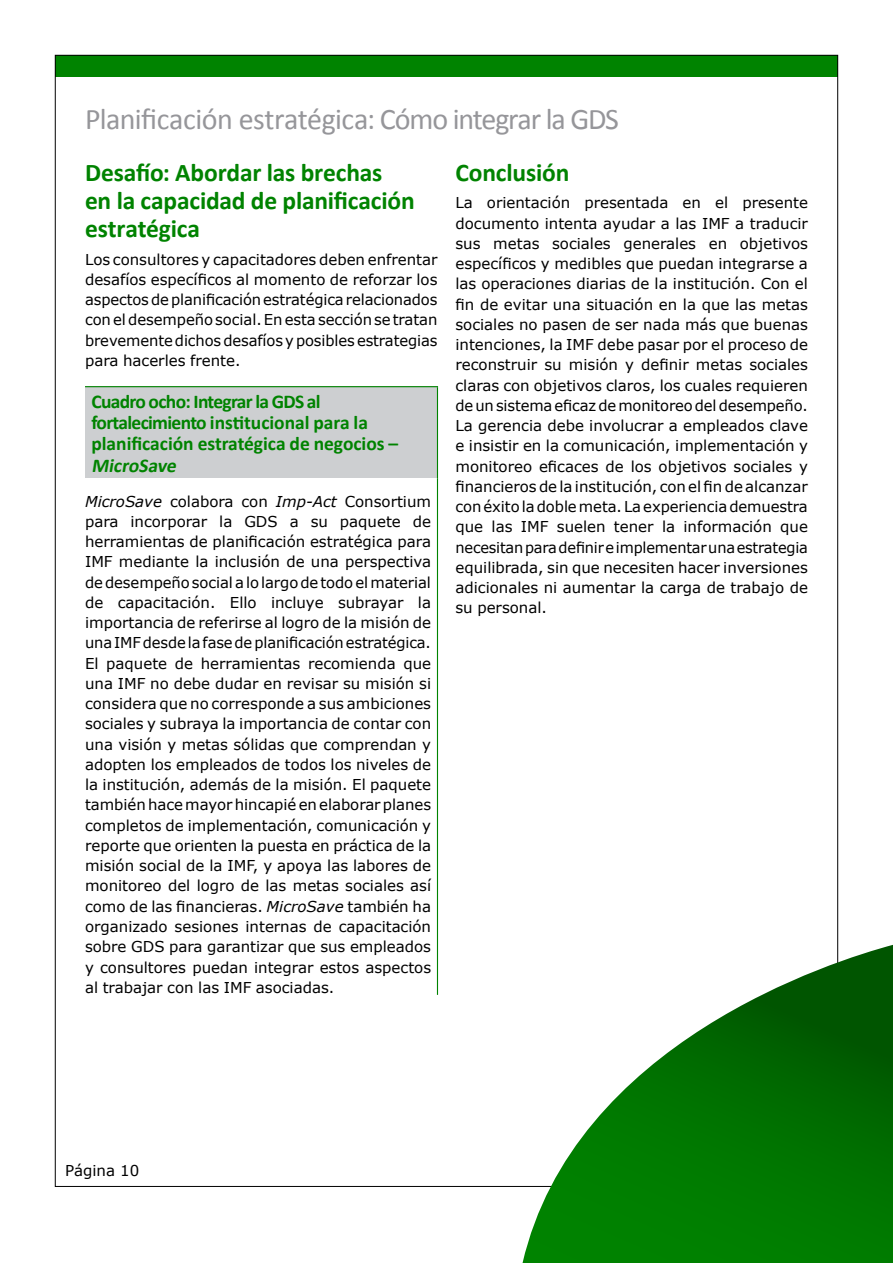
<style>
.page{position:relative;width:893px;height:1263px;background:#fff}
.page>*{position:absolute;margin:0;border:0;box-sizing:border-box;transform-origin:0 0}
.t1{font:30px "Calibri";letter-spacing:-.02em;color:#96969a}
.t2{font:700 25.5px/28.2px "Calibri";letter-spacing:-.01em;color:#008300}
.t3{font:700 19.5px/21.3px "Calibri";letter-spacing:-.01em;color:#008300}
.t4{font:italic 700 19.5px "Calibri";color:#008300}
.t5{font:15px/20.2px "Verdana";color:#000;text-align:justify}
.s1{font-style:italic}
</style>
<div class="page">
<div style="left:55px;top:55px;width:783px;height:22px;background:#008300"></div>
<svg style="left:523px;top:945px;width:370px;height:318px"></svg>
<div style="left:85px;top:387px;width:352px;height:91px;background:#cdcfd1"></div>
<hr style="left:85px;top:386px;width:353px;height:1px;background:#008300">
<hr style="left:437px;top:387px;width:1px;height:91px;background:#008300">
<hr style="left:437px;top:478px;width:1px;height:517px;background:#008300">
<h1 class="t1" style="left:85px;top:100px;width:536px">Planificación estratégica: Cómo integrar la GDS</h1>
<h2 class="t2" style="left:85px;top:157px;width:331px">Desafío: Abordar las brechas en la capacidad de planificación estratégica</h2>
<p class="t5" style="left:85px;top:249px;width:354px">Los consultores y capacitadores deben enfrentar desafíos específicos al momento de reforzar los aspectos de planificación estratégica relacionados con el desempeño social. En esta sección se tratan brevemente dichos desafíos y posibles estrategias para hacerles frente.</p>
<h2 class="t2" style="left:455px;top:157px;width:115px">Conclusión</h2>
<p class="t5" style="left:455px;top:192px;width:354px">La orientación presentada en el presente documento intenta ayudar a las IMF a traducir sus metas sociales generales en objetivos específicos y medibles que puedan integrarse a las operaciones diarias de la institución. Con el fin de evitar una situación en la que las metas sociales no pasen de ser nada más que buenas intenciones, la IMF debe pasar por el proceso de reconstruir su misión y definir metas sociales claras con objetivos claros, los cuales requieren de un sistema eficaz de monitoreo del desempeño.<br>La gerencia debe involucrar a empleados clave e insistir en la comunicación, implementación y monitoreo eficaces de los objetivos sociales y financieros de la institución, con el fin de alcanzar con éxito la doble meta. La experiencia demuestra que las IMF suelen tener la información que necesitan para definir e implementar una estrategia equilibrada, sin que necesiten hacer inversiones adicionales ni aumentar la carga de trabajo de su personal.</p>
<h3 class="t3" style="left:91px;top:390px;width:308px">Cuadro ocho: Integrar la GDS al fortalecimiento institucional para la planificación estratégica de negocios –</h3>
<h3 class="t4" style="left:91px;top:453px;width:89px">MicroSave</h3>
<p class="t5" style="left:85px;top:491px;width:348px"><span class="s1">MicroSave</span> colabora con <span class="s1">Imp-Act</span> Consortium para incorporar la GDS a su paquete de herramientas de planificación estratégica para IMF mediante la inclusión de una perspectiva de desempeño social a lo largo de todo el material de capacitación. Ello incluye subrayar la importancia de referirse al logro de la misión de una IMF desde la fase de planificación estratégica.<br>El paquete de herramientas recomienda que una IMF no debe dudar en revisar su misión si considera que no corresponde a sus ambiciones sociales y subraya la importancia de contar con una visión y metas sólidas que comprendan y adopten los empleados de todos los niveles de la institución, además de la misión. El paquete también hace mayor hincapié en elaborar planes completos de implementación, comunicación y reporte que orienten la puesta en práctica de la misión social de la IMF, y apoya las labores de monitoreo del logro de las metas sociales así como de las financieras. <span class="s1">MicroSave</span> también ha organizado sesiones internas de capacitación sobre GDS para garantizar que sus empleados y consultores puedan integrar estos aspectos al trabajar con las IMF asociadas.</p>
<p class="t5" style="left:65px;top:1160px;width:76px">Página 10</p>
</div>
